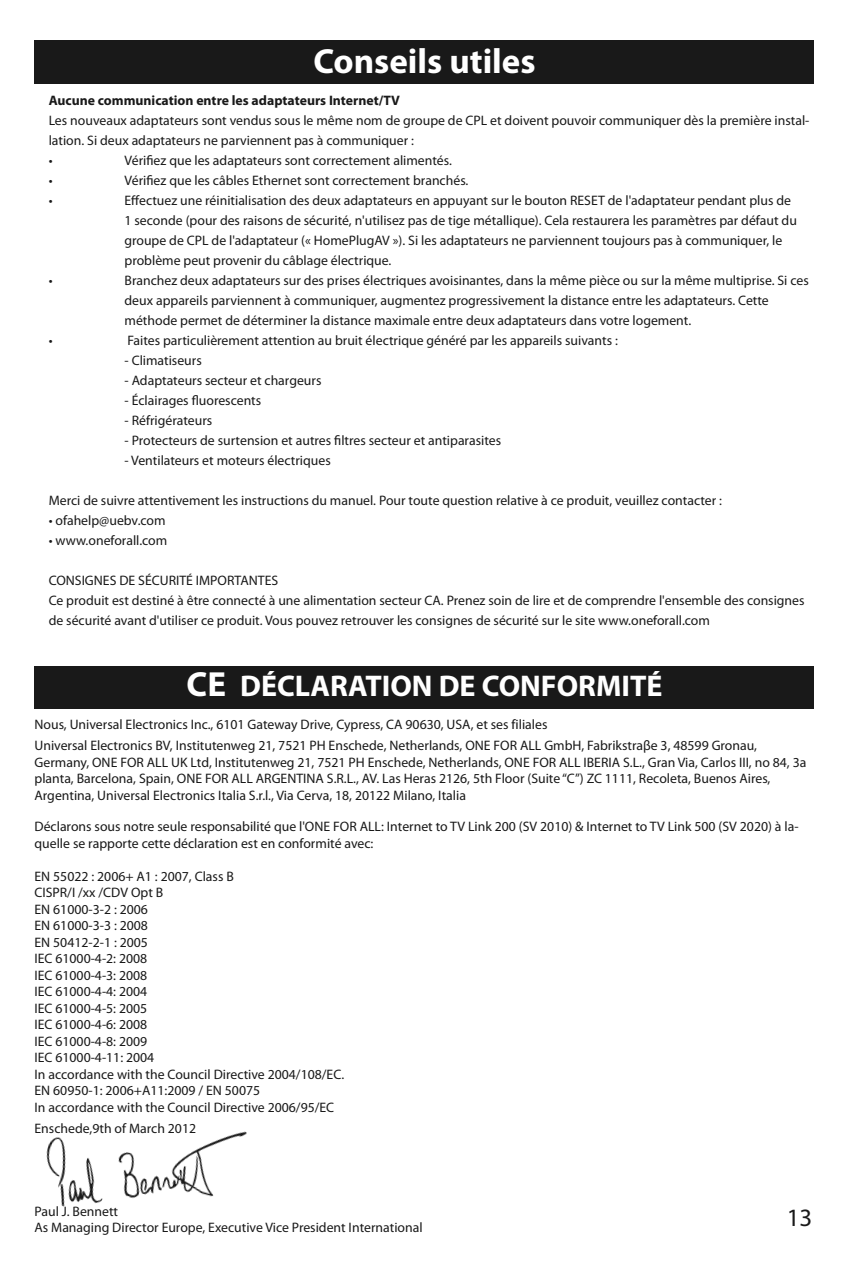
<style>
.page{position:relative;width:849px;height:1274px;background:#fff}
.page>*{position:absolute;margin:0;border:0;box-sizing:border-box;transform-origin:0 0}
.t1{font:700 35px "Myriad Pro";color:#fff}
.t2{font:700 30px "Myriad Pro";color:#fff}
.t3{font:25px "Myriad Pro";color:#191919}
.t4{font:13.75px/16.5px "Myriad Pro";color:#191919}
.t5{font:700 13.75px "Myriad Pro";color:#191919}
.s1{font-size:35px}
</style>
<div class="page">
<div style="left:34px;top:40px;width:780px;height:44px;background:#191919"></div>
<div style="left:34px;top:666px;width:780px;height:42px;background:#191919"></div>
<img style="left:46px;top:1131px;width:201px;height:76px">
<h1 class="t1" style="left:313px;top:48px;width:224px">Conseils utiles</h1>
<p class="t5" style="left:49px;top:95px;width:353px">Aucune communication entre les adaptateurs Internet/TV</p>
<p class="t4" style="left:49px;top:112px;width:762px;line-height:20px">Les nouveaux adaptateurs sont vendus sous le même nom de groupe de CPL et doivent pouvoir communiquer dès la première instal&shy;lation. Si deux adaptateurs ne parviennent pas à communiquer :<br>•</p>
<p class="t4" style="left:124px;top:153px;width:329px">Vérifiez que les adaptateurs sont correctement alimentés.</p>
<p class="t4" style="left:49px;top:173px;width:5px">•</p>
<p class="t4" style="left:124px;top:173px;width:345px">Vérifiez que les câbles Ethernet sont correctement branchés.</p>
<p class="t4" style="left:49px;top:193px;width:5px">•</p>
<p class="t4" style="left:124px;top:192px;width:674px;line-height:20px">Effectuez une réinitialisation des deux adaptateurs en appuyant sur le bouton RESET de l'adaptateur pendant plus de 1 seconde (pour des raisons de sécurité, n'utilisez pas de tige métallique). Cela restaurera les paramètres par défaut du groupe de CPL de l'adaptateur (« HomePlugAV »). Si les adaptateurs ne parviennent toujours pas à communiquer, le problème peut provenir du câblage électrique.</p>
<p class="t4" style="left:49px;top:273px;width:5px">•</p>
<p class="t4" style="left:124px;top:272px;width:685px;line-height:20px">Branchez deux adaptateurs sur des prises électriques avoisinantes, dans la même pièce ou sur la même multiprise. Si ces deux appareils parviennent à communiquer, augmentez progressivement la distance entre les adaptateurs. Cette méthode permet de déterminer la distance maximale entre deux adaptateurs dans votre logement.</p>
<p class="t4" style="left:49px;top:333px;width:5px">•</p>
<p class="t4" style="left:127px;top:333px;width:492px">Faites particulièrement attention au bruit électrique généré par les appareils suivants :</p>
<p class="t4" style="left:124px;top:353px;width:79px">- Climatiseurs</p>
<p class="t4" style="left:124px;top:373px;width:198px">- Adaptateurs secteur et chargeurs</p>
<p class="t4" style="left:124px;top:393px;width:138px">- Éclairages fluorescents</p>
<p class="t4" style="left:124px;top:413px;width:89px">- Réfrigérateurs</p>
<p class="t4" style="left:124px;top:433px;width:378px">- Protecteurs de surtension et autres filtres secteur et antiparasites</p>
<p class="t4" style="left:124px;top:453px;width:208px">- Ventilateurs et moteurs électriques</p>
<p class="t4" style="left:49px;top:493px;width:674px">Merci de suivre attentivement les instructions du manuel. Pour toute question relative à ce produit, veuillez contacter :</p>
<p class="t4" style="left:49px;top:513px;width:118px">• ofahelp@uebv.com</p>
<p class="t4" style="left:49px;top:533px;width:120px">• www.oneforall.com</p>
<p class="t4" style="left:49px;top:572px;width:757px;line-height:20px">CONSIGNES DE SÉCURITÉ IMPORTANTES<br>Ce produit est destiné à être connecté à une alimentation secteur CA. Prenez soin de lire et de comprendre l'ensemble des consignes de sécurité avant d'utiliser ce produit. Vous pouvez retrouver les consignes de sécurité sur le site www.oneforall.com</p>
<h2 class="t2" style="left:186px;top:675px;width:477px"><span class="s1">CE</span> DÉCLARATION DE CONFORMITÉ</h2>
<p class="t4" style="left:34px;top:714px;width:724px;line-height:21.5px">Nous, Universal Electronics Inc., 6101 Gateway Drive, Cypress, CA 90630, USA, et ses filiales<br>Universal Electronics BV, Institutenweg 21, 7521 PH Enschede, Netherlands, ONE FOR ALL GmbH, Fabrikstraβe 3, 48599 Gronau,</p>
<p class="t4" style="left:34px;top:755px;width:773px">Germany, ONE FOR ALL UK Ltd, Institutenweg 21, 7521 PH Enschede, Netherlands, ONE FOR ALL IBERIA S.L., Gran Via, Carlos III, no 84, 3a planta, Barcelona, Spain, ONE FOR ALL ARGENTINA S.R.L., AV. Las Heras 2126, 5th Floor (Suite “C”) ZC 1111, Recoleta, Buenos Aires,<br>Argentina, Universal Electronics Italia S.r.l., Via Cerva, 18, 20122 Milano, Italia</p>
<p class="t4" style="left:34px;top:819px;width:765px">Déclarons sous notre seule responsabilité que l'ONE FOR ALL: Internet to TV Link 200 (SV 2010) &amp; Internet to TV Link 500 (SV 2020) à la&shy;quelle se rapporte cette déclaration est en conformité avec:</p>
<p class="t4" style="left:34px;top:869px;width:311px">EN 55022 : 2006+ A1 : 2007, Class B<br>CISPR/I /xx /CDV Opt B<br>EN 61000-3-2 : 2006<br>EN 61000-3-3 : 2008<br>EN 50412-2-1 : 2005<br>IEC 61000-4-2: 2008<br>IEC 61000-4-3: 2008<br>IEC 61000-4-4: 2004<br>IEC 61000-4-5: 2005<br>IEC 61000-4-6: 2008<br>IEC 61000-4-8: 2009<br>IEC 61000-4-11: 2004<br>In accordance with the Council Directive 2004/108/EC.<br>EN 60950-1: 2006+A11:2009 / EN 50075<br>In accordance with the Council Directive 2006/95/EC</p>
<p class="t4" style="left:34px;top:1121px;width:163px">Enschede,9th of March 2012</p>
<p class="t4" style="left:34px;top:1204px;width:389px">Paul J. Bennett<br>As Managing Director Europe, Executive Vice President International</p>
<h3 class="t3" style="left:786px;top:1208px;width:27px">13</h3>
</div>
